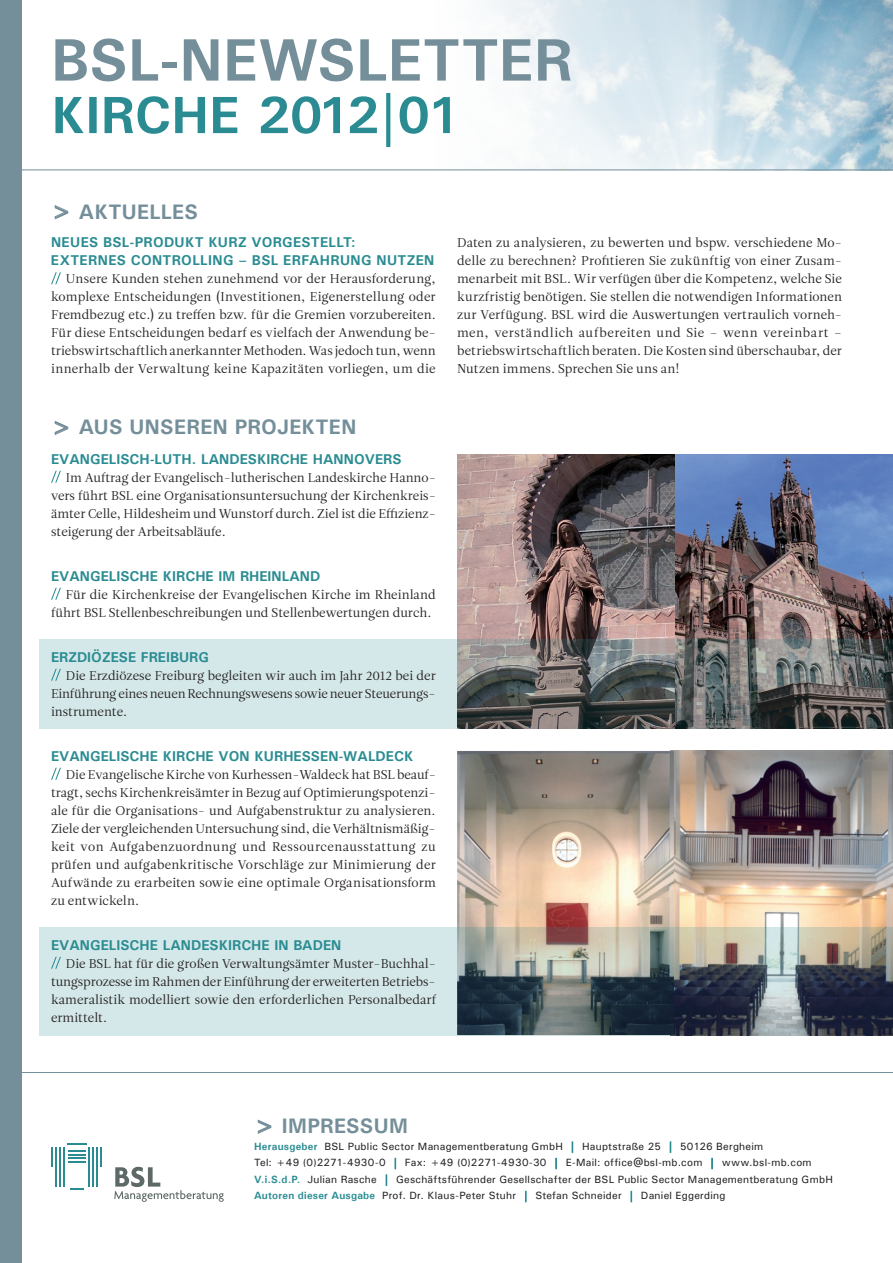
<style>
.page{position:relative;width:893px;height:1263px;background:#fff}
.page>*{position:absolute;margin:0;border:0;box-sizing:border-box;transform-origin:0 0}
.t1{font:700 60px "Univers";letter-spacing:.005em;color:#748f9a}
.t2{font:700 52.5px "Univers";color:#2a8c92}
.t3{font:700 21px "Univers";letter-spacing:.015em;color:#748f9a}
.t4{font:700 14.25px "Univers";color:#2a8c92}
.t5{font:700 14.25px "Univers";letter-spacing:.025em;color:#2a8c92}
.t6{font:700 14.25px "Univers";letter-spacing:.03em;color:#2a8c92}
.t7{font:12.75px/18px "Leitura Roman 1";color:#231f20;text-align:justify}
.t8{font:500 10.5px/16.5px "Univers";letter-spacing:.025em;color:#231f20}
.s1{font-weight:700;color:#2a8c92}
</style>
<div class="page">
<img style="left:431px;top:0;width:462px;height:170px">
<div style="left:386px;top:93px;width:4px;height:54px;border:2px solid #2a8c92"></div>
<div style="left:0;top:0;width:22px;height:1263px;background:#748f9a"></div>
<hr style="left:14px;top:170px;width:879px;height:1px;background:#748f9a">
<svg style="left:54px;top:205px;width:15px;height:15px"></svg>
<svg style="left:54px;top:421px;width:15px;height:14px"></svg>
<svg style="left:51px;top:272px;width:10px;height:12px"></svg>
<svg style="left:258px;top:1119px;width:14px;height:15px"></svg>
<svg style="left:51px;top:1148px;width:2px;height:19px"></svg>
<hr style="left:55px;top:1148px;width:2px;height:39px;background:#2a8c92">
<hr style="left:59px;top:1148px;width:2px;height:39px;background:#2a8c92">
<hr style="left:63px;top:1148px;width:2px;height:39px;background:#2a8c92">
<hr style="left:88px;top:1148px;width:2px;height:39px;background:#2a8c92">
<hr style="left:92px;top:1148px;width:2px;height:39px;background:#2a8c92">
<hr style="left:96px;top:1148px;width:2px;height:39px;background:#2a8c92">
<svg style="left:100px;top:1148px;width:2px;height:19px"></svg>
<svg style="left:70px;top:1188px;width:13px;height:1px"></svg>
<svg style="left:67px;top:1143px;width:19px;height:20px"></svg>
<svg style="left:114px;top:1167px;width:110px;height:35px"></svg>
<img style="left:457px;top:454px;width:436px;height:185px">
<img style="left:674px;top:751px;width:219px;height:176px">
<img style="left:457px;top:751px;width:217px;height:176px">
<hr style="left:0;top:1072px;width:893px;height:1px;background:#748f9a">
<svg style="left:39px;top:639px;width:854px;height:90px"></svg>
<svg style="left:39px;top:927px;width:854px;height:108px;fill:#d4e4e2"></svg>
<svg style="left:51px;top:471px;width:10px;height:12px"></svg>
<svg style="left:51px;top:588px;width:10px;height:12px"></svg>
<svg style="left:51px;top:669px;width:10px;height:12px"></svg>
<svg style="left:51px;top:768px;width:10px;height:12px"></svg>
<svg style="left:51px;top:957px;width:10px;height:12px"></svg>
<h1 class="t1" style="left:51px;top:22px;width:523px">BSL-NEWSLETTER</h1>
<h2 class="t2" style="left:51px;top:82px;width:410px">KIRCHE 2012|01</h2>
<h3 class="t3" style="left:51px;top:198px;width:99px">&gt; AKTUELLES</h3>
<p class="t5" style="left:51px;top:233px;width:252px">NEUES BSL-PRODUKT KURZ VORGESTELLT</p>
<p class="t4" style="left:351px;top:233px;width:6px">:</p>
<p class="t4" style="left:51px;top:251px;width:30px">EXTERNES</p>
<p class="t4" style="left:131px;top:251px;width:32px">CONTR</p>
<p class="t6" style="left:181px;top:251px;width:244px">OLLING – BSL ERFAHRUNG NUTZEN</p>
<p class="t7" style="left:51px;top:270px;width:386px;text-indent:15px">Unsere Kunden stehen zunehmend vor der Herausforderung, komplexe Entscheidungen (Investitionen, Eigenerstellung oder Fremdbezug etc.) zu treffen bzw. für die Gremien vorzubereiten.<br>Für diese Entscheidungen bedarf es vielfach der Anwendung be&shy;triebswirtschaftlich anerkannter Methoden. Was jedoch tun, wenn innerhalb der Verwaltung keine Kapazitäten vorliegen, um die</p>
<h3 class="t3" style="left:51px;top:414px;width:109px">&gt; AUS UNSEREN</h3>
<h3 class="t3" style="left:235px;top:414px;width:95px">PROJEKTEN</h3>
<p class="t4" style="left:51px;top:450px;width:352px">EVANGELISCH-LUTH. LANDESKIRCH E HANNOVERS</p>
<p class="t7" style="left:51px;top:468px;width:386px;text-indent:15px">Im Auftrag der Evangelisch-lutherischen Landeskirche Hanno&shy;vers führt BSL eine Organisationsuntersuchung der Kirchenkreis&shy;ämter Celle, Hildesheim und Wunstorf durch. Ziel ist die Effizienz&shy;steigerung der Arbeitsabläufe.</p>
<p class="t4" style="left:51px;top:567px;width:271px">EVANGELISCHE KIRCHE IM RHEINLAND</p>
<p class="t7" style="left:51px;top:585px;width:386px;text-indent:15px">Für die Kirchenkreise der Evangelischen Kirche im Rheinland führt BSL Stellenbeschreibungen und Stellenbewertungen durch.</p>
<p class="t4" style="left:51px;top:648px;width:69px">ERZDIÖZESE</p>
<p class="t4" style="left:141px;top:648px;width:70px">FREIBURG</p>
<p class="t7" style="left:51px;top:666px;width:386px;text-indent:15px">Die Erzdiözese Freiburg begleiten wir auch im Jahr 2012 bei der Einführung eines neuen Rechnungswesens sowie neuer Steuerungs&shy;instrumente.</p>
<p class="t4" style="left:51px;top:747px;width:253px">EVANGELISCHE KIRCHE VON KURHESSEN</p>
<p class="t4" style="left:339px;top:747px;width:76px">-WALDECK</p>
<p class="t7" style="left:51px;top:765px;width:387px;text-indent:15px">Die Evangelische Kirche von Kurhessen-Waldeck hat BSL beauf&shy;tragt, sechs Kirchenkreisämter in Bezug auf Optimierungspotenzi&shy;ale für die Organisations- und Aufgabenstruktur zu analysieren.<br>Ziele der vergleichenden Untersuchung sind, die Verhältnismäßig&shy;keit von Aufgabenzuordnung und Ressourcenausstattung zu prüfen und aufgabenkritische Vorschläge zur Minimierung der Aufwände zu erarbeiten sowie eine optimale Organisationsform zu entwickeln.</p>
<p class="t4" style="left:51px;top:936px;width:282px">EVANGELISCHE LANDESKIRCHE IN BADEN</p>
<p class="t7" style="left:51px;top:954px;width:387px;text-indent:15px">Die BSL hat für die großen Verwaltungsämter Muster-Buchhal&shy;tungsprozesse im Rahmen der Einführung der erweiterten Betriebs&shy;kameralistik modelliert sowie den erforderlichen Personalbedarf ermittelt.</p>
<p class="t7" style="left:457px;top:234px;width:386px">Daten zu analysieren, zu bewerten und bspw. verschiedene Mo&shy;delle zu berechnen? Profitieren Sie zukünftig von einer Zusam&shy;menarbeit mit BSL. Wir verfügen über die Kompetenz, welche Sie kurzfristig benötigen. Sie stellen die notwendigen Informationen zur Verfügung. BSL wird die Auswertungen vertraulich vorneh&shy;men, verständlich aufbereiten und Sie – wenn vereinbart – betriebswirtschaftlich beraten. Die Kosten sind überschaubar, der Nutzen immens. Sprechen Sie uns an!</p>
<h3 class="t3" style="left:254px;top:1112px;width:68px">&gt; IMPRESS</h3>
<h3 class="t3" style="left:374px;top:1112px;width:36px">UM</h3>
<p class="t8" style="left:254px;top:1137px;width:580px"><span class="s1">HERAUSGEBER</span> BSL Public Sector Managementberatung GmbH <span class="s1">|</span> Hauptstraße 25 <span class="s1">|</span> 50126 Bergheim<br>Tel: +49 (0)2271-4930-0 <span class="s1">|</span> Fax: +49 (0)2271-4930-30 <span class="s1">|</span> E-Mail: office@bsl-mb.com <span class="s1">|</span> www.bsl-mb.com <span class="s1">V.I.S.D.P.</span> Julian Rasche <span class="s1">|</span> Geschäftsführender Gesellschafter der BSL Public Sector Managementberatung GmbH <span class="s1">AUTOREN DIESER AUSGABE</span> Prof. Dr. Klaus-Peter Stuhr <span class="s1">|</span> Stefan Schneider <span class="s1">|</span> Daniel Eggerding</p>
</div>
